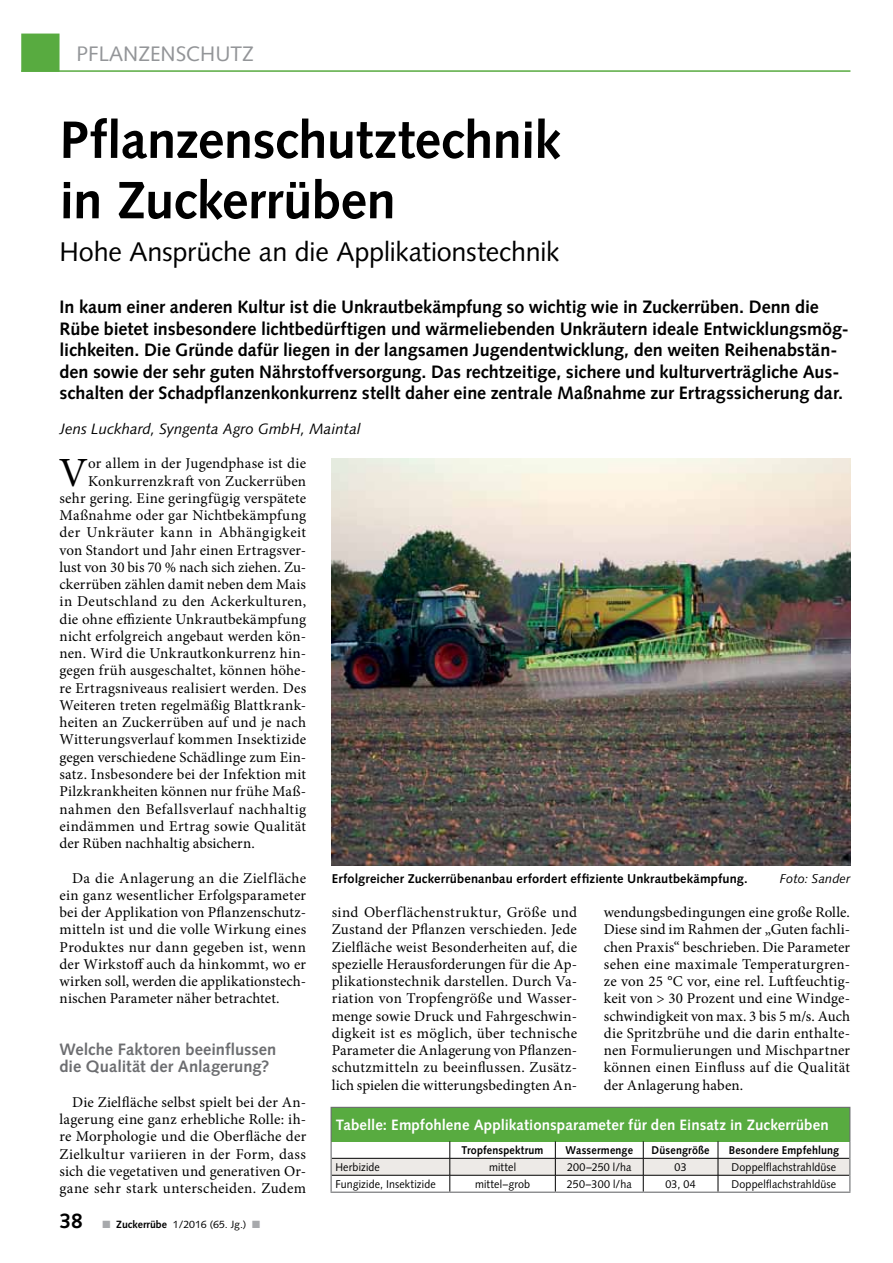
<style>
.page{position:relative;width:893px;height:1263px;background:#fff}
.page>*{position:absolute;margin:0;border:0;box-sizing:border-box;transform-origin:0 0}
.t1{font:700 52.5px/60.3px "Syntax LT Std";letter-spacing:-.005em;color:#000}
.t2{font:41.55px "Minion Pro";color:#000}
.t3{font:27px "Syntax LT Std";letter-spacing:-.01em;color:#000}
.t4{font:21px "Syntax LT Std";color:#939598}
.t5{font:700 18px/21.6px "Syntax LT Std";letter-spacing:-.005em;color:#000}
.t6{font:700 16.5px/17.2px "Syntax LT Std";color:#6d6e71}
.t7{font:15px/17.2px "Minion Pro";letter-spacing:.015em;color:#000;text-align:justify}
.t8{font:700 15px "Syntax LT Std";letter-spacing:.01em;color:#fff}
.t9{font:italic 15px "Syntax LT Std";color:#000}
.t10{font:15px "Minion Pro";letter-spacing:.035em;color:#000}
.t11{font:700 12.75px "Syntax LT Std";letter-spacing:.015em;color:#000}
.t12{font:italic 12.75px "Syntax LT Std";letter-spacing:.01em;color:#000}
.t13{font:11.25px "Syntax LT Std";letter-spacing:.015em;color:#000;scale:.95 1}
.t14{font:700 11.25px "Syntax LT Std";letter-spacing:.015em;color:#000;scale:.95 1}
.t15{font:10.5px "Syntax LT Std";color:#000}
.s1{font-weight:700;font-size:21px}
.s2{color:#a7a9ac}
.s3{font-weight:700}
</style>
<div class="page">
<div style="left:21px;top:34px;width:39px;height:38px;background:#58ab40;border:2px solid #58ab40"></div>
<hr style="left:21px;top:70px;width:829px;height:2px;background:#58ab40">
<div style="left:331px;top:1107px;width:519px;height:34px;background:#58ab40"></div>
<hr style="left:331px;top:1107px;width:119px;height:1px;background:#6d6e71">
<hr style="left:331px;top:1108px;width:1px;height:33px;background:#6d6e71">
<hr style="left:450px;top:1107px;width:105px;height:1px;background:#6d6e71">
<hr style="left:555px;top:1107px;width:88px;height:1px;background:#6d6e71">
<hr style="left:643px;top:1107px;width:75px;height:1px;background:#6d6e71">
<hr style="left:718px;top:1107px;width:132px;height:1px;background:#6d6e71">
<hr style="left:849px;top:1108px;width:1px;height:33px;background:#6d6e71">
<svg style="left:331px;top:1141px;width:519px;height:50px"></svg>
<hr style="left:331px;top:1191px;width:119px;height:2px;background:#6d6e71">
<hr style="left:450px;top:1191px;width:105px;height:2px;background:#6d6e71">
<hr style="left:555px;top:1191px;width:88px;height:2px;background:#6d6e71">
<hr style="left:643px;top:1191px;width:75px;height:2px;background:#6d6e71">
<hr style="left:718px;top:1191px;width:132px;height:2px;background:#6d6e71">
<img style="left:332px;top:458px;width:518px;height:407px">
<h3 class="t4" style="left:77px;top:41px;width:61px">Pflanzensc</h3>
<h3 class="t4" style="left:200px;top:41px;width:53px">hutz</h3>
<h1 class="t1" style="left:60px;top:110px;width:503px">Pflanzenschutztechnik in Zuckerrüben</h1>
<h3 class="t3" style="left:60px;top:236px;width:502px">Hohe Ansprüche an die Applikationstechnik</h3>
<p class="t5" style="left:60px;top:296px;width:791px">In kaum einer anderen Kultur ist die Unkrautbekämpfung so wichtig wie in Zuckerrüben. Denn die Rübe bietet insbesondere lichtbedürftigen und wärmeliebenden Unkräutern ideale Entwicklungsmög&shy;lichkeiten. Die Gründe dafür liegen in der langsamen Jugendentwicklung, den weiten Reihenabstän&shy;den sowie der sehr guten Nährstoffversorgung. Das rechtzeitige, sichere und kulturverträgliche Aus&shy;schalten der Schadpflanzenkonkurrenz stellt daher eine zentrale Maßnahme zur Ertragssicherung dar.</p>
<p class="t9" style="left:60px;top:420px;width:303px">Jens Luckhard, Syngenta Agro GmbH, Maintal</p>
<h2 class="t2" style="left:59px;top:445px;width:31px">V</h2>
<p class="t7" style="left:88px;top:455px;width:220px">or allem in der Jugendphase ist die</p>
<p class="t7" style="left:88px;top:472px;width:220px">Konkurrenzkraft von Zuckerrüben</p>
<p class="t7" style="left:60px;top:490px;width:248px">sehr gering. Eine geringfügig verspätete</p>
<p class="t7" style="left:60px;top:507px;width:248px">Maßnahme oder gar Nichtbekämpfung</p>
<p class="t10" style="left:60px;top:523px;width:248px">der Unkräuter kann in Abhängigkeit</p>
<p class="t7" style="left:60px;top:541px;width:248px">von Standort und Jahr einen Ertragsver-</p>
<p class="t7" style="left:60px;top:559px;width:248px">lust von 30 bis 70 % nach sich ziehen. Zu-</p>
<p class="t7" style="left:60px;top:576px;width:248px">ckerrüben zählen damit neben dem Mais</p>
<p class="t7" style="left:60px;top:593px;width:248px">in Deutschland zu den Ackerkulturen,</p>
<p class="t7" style="left:60px;top:610px;width:248px">die ohne effiziente Unkrautbekämpfung</p>
<p class="t7" style="left:60px;top:628px;width:248px">nicht erfolgreich angebaut werden kön-</p>
<p class="t7" style="left:60px;top:645px;width:248px">nen. Wird die Unkrautkonkurrenz hin-</p>
<p class="t7" style="left:60px;top:662px;width:248px">gegen früh ausgeschaltet, können höhe-</p>
<p class="t7" style="left:60px;top:679px;width:248px">re Ertragsniveaus realisiert werden. Des</p>
<p class="t7" style="left:60px;top:697px;width:248px">Weiteren treten regelmäßig Blattkrank-</p>
<p class="t7" style="left:60px;top:714px;width:248px">heiten an Zuckerrüben auf und je nach</p>
<p class="t7" style="left:60px;top:731px;width:248px">Witterungsverlauf kommen Insektizide</p>
<p class="t7" style="left:60px;top:748px;width:248px">gegen verschiedene Schädlinge zum Ein-</p>
<p class="t7" style="left:60px;top:766px;width:248px">satz. Insbesondere bei der Infektion mit</p>
<p class="t7" style="left:60px;top:783px;width:248px">Pilzkrankheiten können nur frühe Maß-</p>
<p class="t7" style="left:60px;top:800px;width:248px">nahmen den Befallsverlauf nachhaltig</p>
<p class="t7" style="left:60px;top:817px;width:248px">eindämmen und Ertrag sowie Qualität</p>
<p class="t7" style="left:60px;top:835px;width:197px">der Rüben nachhaltig absichern.</p>
<p class="t7" style="left:60px;top:869px;width:248px;text-indent:13px">Da die Anlagerung an die Zielfläche ein ganz wesentlicher Erfolgsparameter bei der Applikation von Pflanzenschutz&shy;mitteln ist und die volle Wirkung eines Produktes nur dann gegeben ist, wenn der Wirkstoff auch da hinkommt, wo er wirken soll, werden die applikationstech&shy;nischen Parameter näher betrachtet.</p>
<p class="t6" style="left:60px;top:1041px;width:218px">Welche Faktoren beeinflussen die Qualität der Anlagerung?</p>
<p class="t7" style="left:60px;top:1093px;width:248px;text-indent:13px">Die Zielfläche selbst spielt bei der An&shy;lagerung eine ganz erhebliche Rolle: ih&shy;re Morphologie und die Oberfläche der Zielkultur variieren in der Form, dass sich die vegetativen und generativen Or&shy;gane sehr stark unterscheiden. Zudem</p>
<p class="t11" style="left:332px;top:871px;width:417px">Erfolgreicher Zuckerrübenanbau erfordert effiziente Unkrautbekämpfung.</p>
<p class="t12" style="left:780px;top:871px;width:72px">Foto: Sander</p>
<p class="t7" style="left:332px;top:904px;width:247px">sind Oberflächenstruktur, Größe und Zustand der Pflanzen verschieden. Jede Zielfläche weist Besonderheiten auf, die spezielle Herausforderungen für die Ap&shy;plikationstechnik darstellen. Durch Va&shy;riation von Tropfengröße und Wasser&shy;menge sowie Druck und Fahrgeschwin&shy;digkeit ist es möglich, über technische Parameter die Anlagerung von Pflanzen&shy;schutzmitteln zu beeinflussen. Zusätz&shy;lich spielen die witterungsbedingten An-</p>
<p class="t7" style="left:604px;top:904px;width:248px">wendungsbedingungen eine große Rolle.<br>Diese sind im Rahmen der „Guten fachli&shy;chen Praxis“ beschrieben. Die Parameter sehen eine maximale Temperaturgren&shy;ze von 25 °C vor, eine rel. Luftfeuchtig&shy;keit von &gt; 30 Prozent und eine Windge&shy;schwindigkeit von max. 3 bis 5 m/s. Auch die Spritzbrühe und die darin enthalte&shy;nen Formulierungen und Mischpartner können einen Einfluss auf die Qualität der Anlagerung haben.</p>
<p class="t8" style="left:336px;top:1116px;width:494px">Tabelle: Empfohlene Applikationsparameter für den Einsatz in Zuckerrüben</p>
<p class="t14" style="left:462px;top:1144px;width:88px">Tropfenspektrum</p>
<p class="t14" style="left:565px;top:1144px;width:73px">Wassermenge</p>
<p class="t14" style="left:652px;top:1144px;width:63px">Düsengröße</p>
<p class="t14" style="left:729px;top:1144px;width:118px">Besondere Empfehlung</p>
<p class="t13" style="left:335px;top:1160px;width:48px">Herbizide</p>
<p class="t13" style="left:489px;top:1160px;width:30px">mittel</p>
<p class="t13" style="left:567px;top:1160px;width:69px">200–250 l/ha</p>
<p class="t13" style="left:675px;top:1160px;width:14px">03</p>
<p class="t13" style="left:732px;top:1160px;width:112px">Doppelflachstrahldüse</p>
<p class="t13" style="left:335px;top:1177px;width:107px">Fungizide, Insektizide</p>
<p class="t13" style="left:475px;top:1177px;width:59px">mittel–grob</p>
<p class="t13" style="left:567px;top:1177px;width:70px">250–300 l/ha</p>
<p class="t13" style="left:665px;top:1177px;width:33px">03, 04</p>
<p class="t13" style="left:732px;top:1177px;width:112px">Doppelflachstrahldüse</p>
<p class="t15" style="left:60px;top:1218px;width:202px"><span class="s1">38</span> <span class="s2">■</span> <span class="s3">Zuckerrübe</span> 1/2016 (65. Jg.) <span class="s2">■</span></p>
</div>
